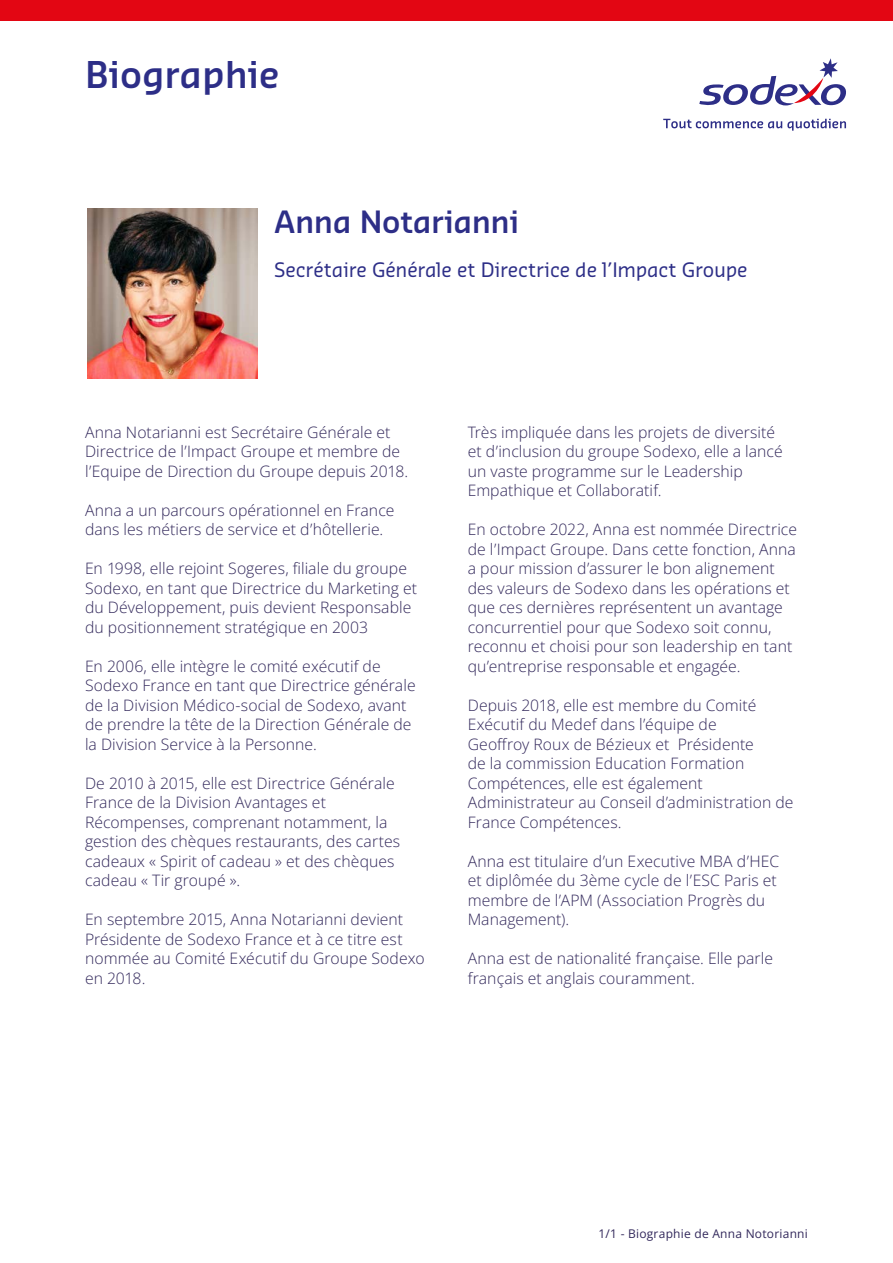
<style>
.page{position:relative;width:893px;height:1263px;background:#fff}
.page>*{position:absolute;margin:0;border:0;box-sizing:border-box;transform-origin:0 0}
.t1{font:600 36px "Sansa Pro";color:#2d2e87}
.t2{font:600 30px "Sansa Pro";letter-spacing:-.01em;color:#2d2e87}
.t3{font:19.5px "Sansa Pro";letter-spacing:-.005em;color:#2d2e87}
.t4{font:300 15.75px/19.5px "Open Sans";letter-spacing:.005em;color:#32285b}
.t5{font:12px "Open Sans";letter-spacing:.02em;color:#32285b}
</style>
<div class="page">
<img style="left:87px;top:208px;width:170px;height:170px">
<div style="left:0;top:0;width:893px;height:21px;background:#e30613"></div>
<svg style="left:663px;top:58px;width:184px;height:73px"></svg>
<h1 class="t1" style="left:85px;top:51px;width:196px">Biographie</h1>
<h2 class="t2" style="left:274px;top:202px;width:246px">Anna Notarianni</h2>
<p class="t3" style="left:274px;top:256px;width:475px">Secrétaire Générale et Directrice de l’Impact Groupe</p>
<p class="t4" style="left:85px;top:422px;width:325px">Anna Notarianni est Secrétaire Générale et<br>Directrice de l’Impact Groupe et membre de l’Equipe de Direction du Groupe depuis 2018.</p>
<p class="t4" style="left:85px;top:500px;width:311px">Anna a un parcours opérationnel en France dans les métiers de service et d’hôtellerie.</p>
<p class="t4" style="left:85px;top:558px;width:333px">En 1998, elle rejoint Sogeres, filiale du groupe Sodexo, en tant que Directrice du Marketing et du Développement, puis devient Responsable du positionnement stratégique en 2003</p>
<p class="t4" style="left:85px;top:656px;width:332px">En 2006, elle intègre le comité exécutif de Sodexo France en tant que Directrice générale de la Division Médico-social de Sodexo, avant de prendre la tête de la Direction Générale de la Division Service à la Personne.</p>
<p class="t4" style="left:85px;top:773px;width:317px">De 2010 à 2015, elle est Directrice Générale France de la Division Avantages et Récompenses, comprenant notamment, la gestion des chèques restaurants, des cartes cadeaux « Spirit of cadeau » et des chèques cadeau « Tir groupé ».</p>
<p class="t4" style="left:85px;top:909px;width:341px">En septembre 2015, Anna Notarianni devient Présidente de Sodexo France et à ce titre est nommée au Comité Exécutif du Groupe Sodexo en 2018.</p>
<p class="t4" style="left:468px;top:422px;width:316px">Très impliquée dans les projets de diversité et d’inclusion du groupe Sodexo, elle a lancé un vaste programme sur le Leadership Empathique et Collaboratif.</p>
<p class="t4" style="left:468px;top:519px;width:331px">En octobre 2022, Anna est nommée Directrice de l’Impact Groupe. Dans cette fonction, Anna a pour mission d’assurer le bon alignement des valeurs de Sodexo dans les opérations et que ces dernières représentent un avantage concurrentiel pour que Sodexo soit connu, reconnu et choisi pour son leadership en tant qu’entreprise responsable et engagée.</p>
<p class="t4" style="left:468px;top:695px;width:327px">Depuis 2018, elle est membre du Comité Exécutif du Medef dans l’équipe de<br>Geoffroy Roux de Bézieux et Présidente<br>de la commission Education Formation Compétences, elle est également Administrateur au Conseil d’administration de France Compétences.</p>
<p class="t4" style="left:468px;top:851px;width:313px">Anna est titulaire d’un Executive MBA d’HEC et diplômée du 3ème cycle de l’ESC Paris et membre de l’APM (Association Progrès du Management).</p>
<p class="t4" style="left:468px;top:948px;width:307px">Anna est de nationalité française. Elle parle français et anglais couramment.</p>
<p class="t5" style="left:598px;top:1225px;width:211px">1/1 - Biographie de Anna Notorianni</p>
</div>
